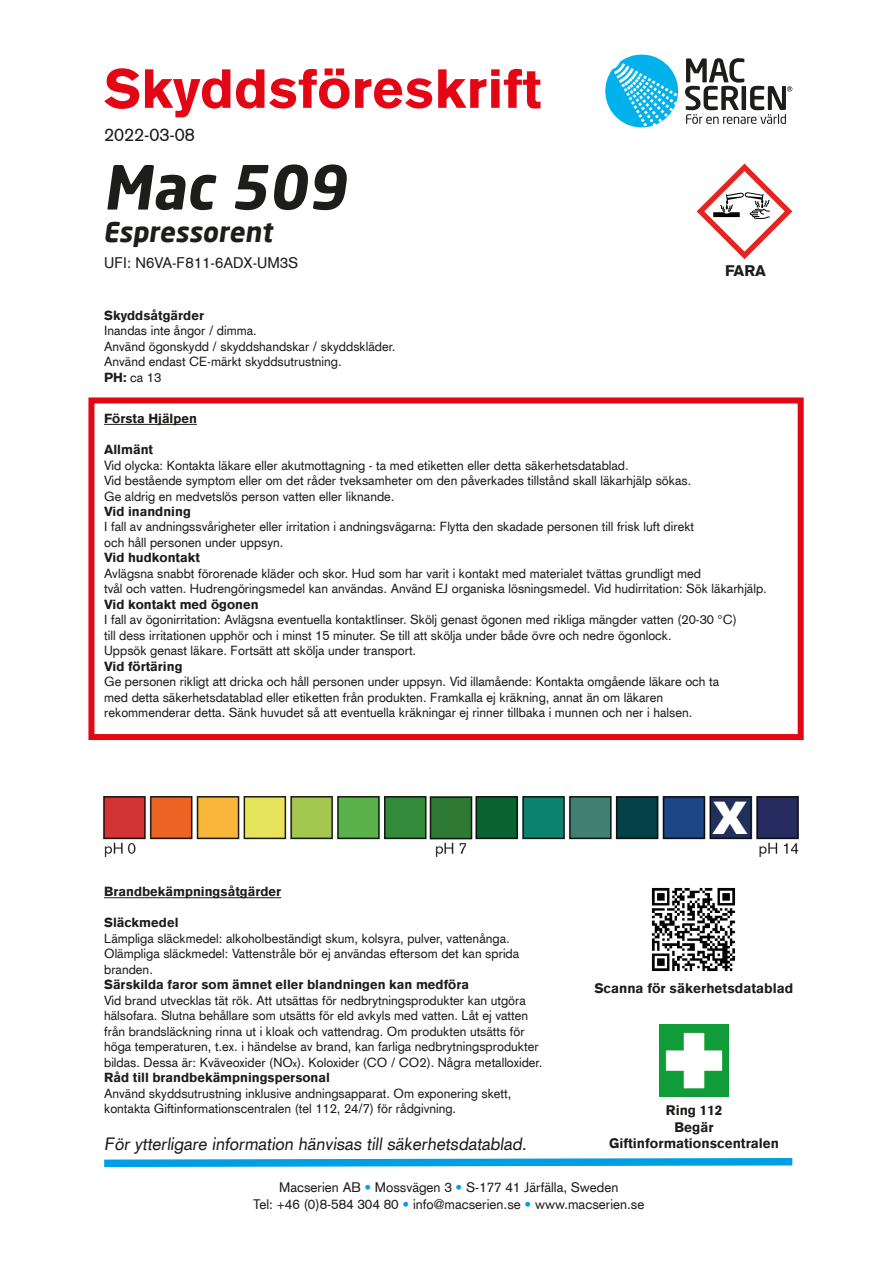
<style>
.page{position:relative;width:893px;height:1263px;background:#fff}
.page>*{position:absolute;margin:0;border:0;box-sizing:border-box;transform-origin:0 0}
.t1{font:700 60px "Neo Sans";color:#1d1d1b}
.t2{font:900 54px "Akzidenz Grotesk CE";color:#e30614}
.t3{font:900 45px "Arial";color:#fff}
.t4{font:700 27px "Neo Sans";color:#1d1d1b}
.t5{font:18px "Akzidenz Grotesk";color:#1d1d1b}
.t6{font:17.4px "Akzidenz Grotesk CE";color:#1d1d1b}
.t7{font:15px "Akzidenz Grotesk CE";color:#1d1d1b}
.t8{font:900 15px "Akzidenz Grotesk CE";color:#1d1d1b}
.t9{font:13.5px/16.2px "Akzidenz Grotesk CE";color:#1d1d1b;text-align:center}
.t10{font:900 13.5px/16.2px "Akzidenz Grotesk CE";color:#1d1d1b;text-align:center}
.t11{font:12.9px/15.5px "Akzidenz Grotesk CE";color:#1d1d1b}
.t12{font:900 12.9px "Akzidenz Grotesk CE";color:#1d1d1b}
.s1{font-weight:900}
.s2{font-size:10.5px}
.s3{color:#009fe3}
</style>
<div class="page">
<img style="left:103px;top:797px;width:696px;height:60px">
<svg style="left:104px;top:1158px;width:689px;height:10px"></svg>
<svg style="left:697px;top:164px;width:95px;height:95px"></svg>
<div style="left:88px;top:397px;width:716px;height:343px;border:6px solid #e30614"></div>
<hr style="left:104px;top:897px;width:177px;height:1px;background:#1d1d1b">
<svg style="left:605px;top:55px;width:187px;height:72px"></svg>
<img style="left:659px;top:1024px;width:70px;height:73px">
<hr style="left:104px;top:424px;width:93px;height:1px;background:#1d1d1b">
<img style="left:651px;top:887px;width:85px;height:85px">
<h2 class="t2" style="left:104px;top:53px;width:439px">Skyddsföreskrift</h2>
<h3 class="t5" style="left:104px;top:123px;width:92px">2022-03-08</h3>
<h1 class="t1" style="left:103px;top:149px;width:255px">Mac 509</h1>
<h3 class="t4" style="left:103px;top:215px;width:176px">Espressorent</h3>
<p class="t7" style="left:104px;top:253px;width:196px">UFI: N6VA-F811-6ADX-UM3S</p>
<p class="t12" style="left:104px;top:306px;width:101px">Skyddsåtgärder</p>
<p class="t11" style="left:104px;top:323px;width:293px">Inandas inte ångor / dimma.<br>Använd ögonskydd / skyddshandskar / skyddskläder.<br>Använd endast CE-märkt skyddsutrustning.<br><span class="s1">PH:</span> ca 13</p>
<p class="t8" style="left:725px;top:261px;width:43px">FARA</p>
<p class="t12" style="left:104px;top:410px;width:94px">Första Hjälpen</p>
<p class="t12" style="left:104px;top:441px;width:50px">Allmänt</p>
<p class="t11" style="left:104px;top:457px;width:589px">Vid olycka: Kontakta läkare eller akutmottagning - ta med etiketten eller detta säkerhetsdatablad.<br>Vid bestående symptom eller om det råder tveksamheter om den påverkades tillstånd skall läkarhjälp sökas.<br>Ge aldrig en medvetslös person vatten eller liknande.</p>
<p class="t12" style="left:104px;top:503px;width:88px">Vid inandning</p>
<p class="t11" style="left:104px;top:519px;width:592px">I fall av andningssvårigheter eller irritation i andningsvägarna: Flytta den skadade personen till frisk luft direkt och håll personen under uppsyn.</p>
<p class="t12" style="left:104px;top:549px;width:97px">Vid hudkontakt</p>
<p class="t11" style="left:104px;top:565px;width:664px">Avlägsna snabbt förorenade kläder och skor. Hud som har varit i kontakt med materialet tvättas grundligt med<br>tvål och vatten. Hudrengöringsmedel kan användas. Använd EJ organiska lösningsmedel. Vid hudirritation: Sök läkarhjälp.</p>
<p class="t12" style="left:104px;top:596px;width:156px">Vid kontakt med ögonen</p>
<p class="t11" style="left:104px;top:612px;width:634px">I fall av ögonirritation: Avlägsna eventuella kontaktlinser. Skölj genast ögonen med rikliga mängder vatten (20-30 °C) till dess irritationen upphör och i minst 15 minuter. Se till att skölja under både övre och nedre ögonlock.<br>Uppsök genast läkare. Fortsätt att skölja under transport.</p>
<p class="t12" style="left:104px;top:658px;width:80px">Vid förtäring</p>
<p class="t11" style="left:104px;top:674px;width:617px">Ge personen rikligt att dricka och håll personen under uppsyn. Vid illamående: Kontakta omgående läkare och ta med detta säkerhetsdatablad eller etiketten från produkten. Framkalla ej kräkning, annat än om läkaren rekommenderar detta. Sänk huvudet så att eventuella kräkningar ej rinner tillbaka i munnen och ner i halsen.</p>
<p class="t12" style="left:104px;top:883px;width:179px">Brandbekämpningsåtgärder</p>
<p class="t12" style="left:104px;top:914px;width:76px">Släckmedel</p>
<p class="t11" style="left:104px;top:930px;width:417px">Lämpliga släckmedel: alkoholbeständigt skum, kolsyra, pulver, vattenånga.<br>Olämpliga släckmedel: Vattenstråle bör ej användas eftersom det kan sprida branden.</p>
<p class="t12" style="left:104px;top:976px;width:366px">Särskilda faror som ämnet eller blandningen kan medföra</p>
<p class="t11" style="left:104px;top:992px;width:440px">Vid brand utvecklas tät rök. Att utsättas för nedbrytningsprodukter kan utgöra hälsofara. Slutna behållare som utsätts för eld avkyls med vatten. Låt ej vatten från brandsläckning rinna ut i kloak och vattendrag. Om produkten utsätts för höga temperaturen, t.ex. i händelse av brand, kan farliga nedbrytningsprodukter bildas. Dessa är: Kväveoxider (NO<span class="s2">x</span>). Koloxider (CO / CO2). Några metalloxider.<br><span class="s1">Råd till brandbekämpningspersonal</span></p>
<p class="t11" style="left:104px;top:1085px;width:409px">Använd skyddsutrustning inklusive andningsapparat. Om exponering skett, kontakta Giftinformationscentralen (tel 112, 24/7) för rådgivning.</p>
<h3 class="t6" style="left:104px;top:1132px;width:427px">För ytterligare information hänvisas till säkerhetsdatablad.</h3>
<h3 class="t3" style="left:713px;top:786px;width:37px">X</h3>
<p class="t10" style="left:594px;top:980px;width:200px">Scanna för säkerhetsdatablad</p>
<p class="t10" style="left:609px;top:1103px;width:172px">Ring 112<br>Begär<br>Giftinformationscentralen</p>
<p class="t9" style="left:253px;top:1179px;width:393px">Macserien AB <span class="s3">•</span> Mossvägen 3 <span class="s3">•</span> S-177 41 Järfälla, Sweden<br>Tel: +46 (0)8-584 304 80 <span class="s3">•</span> info@macserien.se <span class="s3">•</span> www.macserien.se</p>
</div>
